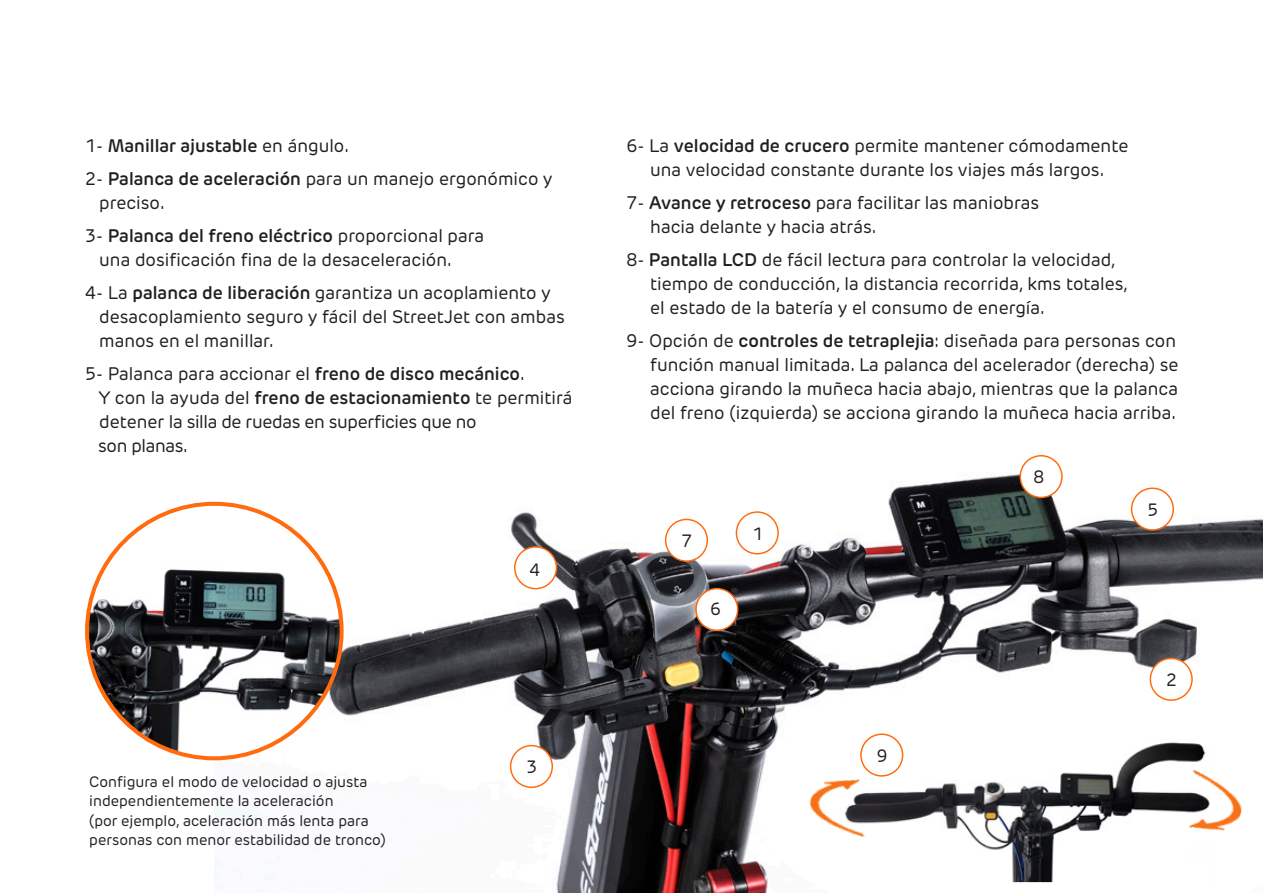
<style>
.page{position:relative;width:1263px;height:893px;background:#fff}
.page>*{position:absolute;margin:0;border:0;box-sizing:border-box;transform-origin:0 0}
.t1{font:18px/24px "New Rubrik Edge";color:#231f20}
.t2{font:600 18px "New Rubrik Edge";color:#231f20}
.Paragraph_Style_2_bo{font:17.7px "New Rubrik Edge";color:#231f20}
.Paragraph_Style_2_bo-2{font:15px/19.5px "New Rubrik Edge";color:#231f20}
.s1{font-weight:400}
.s2{font-weight:600}
</style>
<div class="page">
<img style="left:215px;top:455px;width:1048px;height:438px">
<div style="left:666px;top:519px;width:41px;height:42px;background:#fff;border-radius:50%"></div>
<div style="left:665px;top:519px;width:43px;height:43px;border:1px solid #ff6b0d;border-radius:50%"></div>
<div style="left:1150px;top:658px;width:42px;height:42px;background:#fff;border-radius:50%"></div>
<div style="left:1149px;top:658px;width:44px;height:43px;border:1px solid #ff6b0d;border-radius:50%"></div>
<div style="left:696px;top:589px;width:42px;height:41px;background:#fff;border-radius:50%"></div>
<div style="left:695px;top:588px;width:43px;height:43px;border:1px solid #ff6b0d;border-radius:50%"></div>
<div style="left:515px;top:547px;width:41px;height:42px;background:#fff;border-radius:50%"></div>
<div style="left:514px;top:546px;width:43px;height:43px;border:1px solid #ff6b0d;border-radius:50%"></div>
<div style="left:1131px;top:488px;width:42px;height:42px;background:#fff;border-radius:50%"></div>
<div style="left:1131px;top:487px;width:43px;height:44px;border:1px solid #ff6b0d;border-radius:50%"></div>
<div style="left:736px;top:512px;width:42px;height:42px;background:#fff;border-radius:50%"></div>
<div style="left:736px;top:511px;width:43px;height:43px;border:1px solid #ff6b0d;border-radius:50%"></div>
<div style="left:511px;top:746px;width:41px;height:41px;background:#fff;border-radius:50%"></div>
<div style="left:510px;top:745px;width:43px;height:43px;border:1px solid #ff6b0d;border-radius:50%"></div>
<img style="left:87px;top:504px;width:255px;height:254px;border-radius:127px">
<div style="left:1020px;top:456px;width:42px;height:41px;background:#fff;border-radius:50%"></div>
<div style="left:1019px;top:455px;width:44px;height:43px;border:1px solid #ff6b0d;border-radius:50%"></div>
<svg style="left:755px;top:700px;width:508px;height:193px"></svg>
<div style="left:861px;top:734px;width:42px;height:42px;background:#fff;border-radius:50%"></div>
<div style="left:860px;top:733px;width:43px;height:44px;border:1px solid #ff6b0d;border-radius:50%"></div>
<img style="left:1158px;top:757px;width:94px;height:90px">
<img style="left:804px;top:765px;width:84px;height:81px">
<p class="t2" style="left:85px;top:135px;width:265px"><span class="s1">1-</span> Manillar ajustable <span class="s1">en ángulo.</span></p>
<p class="t1" style="left:99px;top:167px;width:455px;text-indent:-14px">2- <span class="s2">Palanca de aceleración</span> para un manejo ergonómico y preciso.</p>
<p class="t1" style="left:99px;top:224px;width:387px;text-indent:-14px">3- <span class="s2">Palanca del freno eléctrico</span> proporcional para una dosificación fina de la desaceleración.</p>
<p class="t1" style="left:99px;top:281px;width:467px;text-indent:-14px">4- La <span class="s2">palanca de liberación</span> garantiza un acoplamiento y desacoplamiento seguro y fácil del StreetJet con ambas manos en el manillar.</p>
<p class="t1" style="left:98px;top:362px;width:476px;text-indent:-13px">5- Palanca para accionar el <span class="s2">freno de disco mecánico</span>.<br>Y con la ayuda del <span class="s2">freno de estacionamiento</span> te permitirá detener la silla de ruedas en superficies que no<br>son planas.</p>
<p class="Paragraph_Style_2_bo" style="left:530px;top:559px;width:12px">4</p>
<p class="Paragraph_Style_2_bo-2" style="left:89px;top:772px;width:280px">Configura el modo de velocidad o ajusta</p>
<p class="Paragraph_Style_2_bo-2" style="left:89px;top:791px;width:246px">independientemente la aceleración</p>
<p class="Paragraph_Style_2_bo-2" style="left:89px;top:811px;width:298px">(por ejemplo, aceleración más lenta para personas con menor estabilidad de tronco)</p>
<p class="Paragraph_Style_2_bo" style="left:526px;top:756px;width:12px">3</p>
<p class="t1" style="left:626px;top:134px;width:503px;text-align:center">6- La <span class="s2">velocidad de crucero</span> permite mantener cómodamente una velocidad constante durante los viajes más largos.</p>
<p class="t1" style="left:650px;top:191px;width:391px;text-indent:-24px">7- <span class="s2">Avance y retroceso</span> para facilitar las maniobras hacia delante y hacia atrás.</p>
<p class="t1" style="left:650px;top:248px;width:479px;text-indent:-24px">8- <span class="s2">Pantalla LCD</span> de fácil lectura para controlar la velocidad, tiempo de conducción, la distancia recorrida, kms totales,</p>
<p class="t1" style="left:650px;top:296px;width:396px">el estado de la batería y el consumo de energía.</p>
<p class="t1" style="left:650px;top:329px;width:530px;text-indent:-24px">9- Opción de <span class="s2">controles de tetraplejia</span>: diseñada para personas con función manual limitada. La palanca del acelerador (derecha) se acciona girando la muñeca hacia abajo, mientras que la palanca del freno (izquierda) se acciona girando la muñeca hacia arriba.</p>
<p class="Paragraph_Style_2_bo" style="left:681px;top:530px;width:12px">7</p>
<p class="Paragraph_Style_2_bo" style="left:710px;top:598px;width:12px">6</p>
<p class="Paragraph_Style_2_bo" style="left:752px;top:523px;width:12px">1</p>
<p class="Paragraph_Style_2_bo" style="left:877px;top:745px;width:12px">9</p>
<p class="Paragraph_Style_2_bo" style="left:1033px;top:466px;width:12px">8</p>
<p class="Paragraph_Style_2_bo" style="left:1147px;top:499px;width:12px">5</p>
<p class="Paragraph_Style_2_bo" style="left:1166px;top:669px;width:12px">2</p>
</div>
